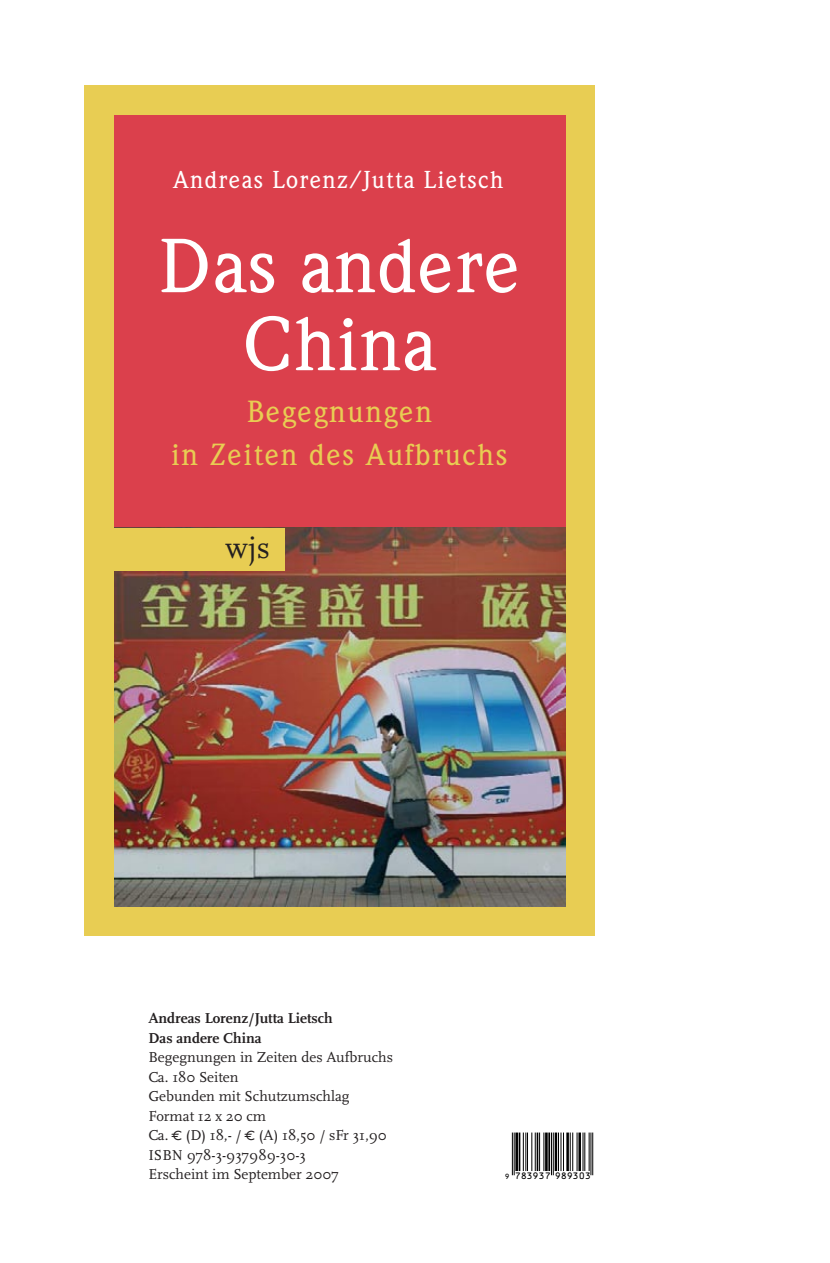
<style>
.page{position:relative;width:830px;height:1263px;background:#fff}
.page>*{position:absolute;margin:0;border:0;box-sizing:border-box;transform-origin:0 0}
.t1{font:500 75px/78px "Weidemann";letter-spacing:.015em;color:#fff;text-align:center}
.t2{font:31.5px "Scala";color:#231f20}
.t3{font:500 30px/43.5px "Weidemann";letter-spacing:.055em;color:#e8cd53;text-align:center}
.t4{font:500 24px "Weidemann";letter-spacing:.055em;color:#fff}
.t5{font:15px/19.5px "Scala";color:#231f20}
.t6{font:9px "OCR B Music";letter-spacing:-.105em;color:#000}
.s1{font-weight:700}
.s2{font-family:"Mega Euro";font-size:21px}
.s3{font-size:7.2px}
</style>
<div class="page">
<svg style="left:512px;top:1132px;width:82px;height:44px"></svg>
<hr style="left:511px;top:1132px;width:1px;height:43px;background:#000">
<hr style="left:513px;top:1132px;width:1px;height:43px;background:#000">
<hr style="left:515px;top:1132px;width:2px;height:39px;background:#000">
<hr style="left:518px;top:1132px;width:2px;height:39px;background:#000">
<hr style="left:522px;top:1132px;width:1px;height:39px;background:#000">
<hr style="left:525px;top:1132px;width:1px;height:39px;background:#000">
<hr style="left:527px;top:1132px;width:1px;height:39px;background:#000">
<hr style="left:531px;top:1132px;width:1px;height:39px;background:#000">
<hr style="left:534px;top:1132px;width:1px;height:39px;background:#000">
<hr style="left:536px;top:1132px;width:2px;height:39px;background:#000">
<hr style="left:539px;top:1132px;width:1px;height:39px;background:#000">
<hr style="left:543px;top:1132px;width:1px;height:39px;background:#000">
<hr style="left:545px;top:1132px;width:2px;height:39px;background:#000">
<hr style="left:548px;top:1132px;width:2px;height:39px;background:#000">
<hr style="left:550px;top:1132px;width:1px;height:43px;background:#000">
<hr style="left:552px;top:1132px;width:1px;height:43px;background:#000">
<hr style="left:554px;top:1132px;width:3px;height:39px;background:#000">
<hr style="left:558px;top:1132px;width:1px;height:39px;background:#000">
<hr style="left:560px;top:1132px;width:1px;height:39px;background:#000">
<hr style="left:563px;top:1132px;width:1px;height:39px;background:#000">
<hr style="left:566px;top:1132px;width:2px;height:39px;background:#000">
<hr style="left:569px;top:1132px;width:1px;height:39px;background:#000">
<hr style="left:572px;top:1132px;width:1px;height:39px;background:#000">
<hr style="left:576px;top:1132px;width:1px;height:39px;background:#000">
<hr style="left:578px;top:1132px;width:2px;height:39px;background:#000">
<hr style="left:582px;top:1132px;width:1px;height:39px;background:#000">
<hr style="left:584px;top:1132px;width:1px;height:39px;background:#000">
<hr style="left:588px;top:1132px;width:1px;height:39px;background:#000">
<hr style="left:590px;top:1132px;width:1px;height:43px;background:#000">
<hr style="left:592px;top:1132px;width:1px;height:43px;background:#000">
<div style="left:84px;top:86px;width:511px;height:850px;background:#e8cd53"></div>
<div style="left:114px;top:115px;width:451px;height:446px;background:#db404c"></div>
<img style="left:114px;top:528px;width:451px;height:378px">
<div style="left:84px;top:528px;width:200px;height:42px;background:#e8cd53"></div>
<p class="t4" style="left:173px;top:165px;width:331px">Andreas Lorenz/Jutta Lietsch</p>
<p class="t1" style="left:159px;top:227px;width:362px">Das andere<br>China</p>
<p class="t3" style="left:171px;top:390px;width:337px">Begegnungen<br>in Zeiten des Aufbruchs</p>
<p class="t2" style="left:225px;top:530px;width:46px">wjs</p>
<p class="t5" style="left:148px;top:1009px;width:246px"><span class="s1">Andreas Lorenz/Jutta Lietsch<br>Das andere China<br></span>Begegnungen in Zeiten des Aufbruchs<br>Ca. 180 Seiten<br>Gebunden mit Schutzumschlag<br>Format 12 x 20 cm<br>Ca. <span class="s2">r</span> (D) 18,- / <span class="s2">r</span> (A) 18,50 / sFr 31,90<br>ISBN 978-3-937989-30-3<br>Erscheint im September 2007</p>
<p class="t6" style="left:504px;top:1170px;width:88px"><span class="s3">9</span> 783937 989303</p>
</div>
